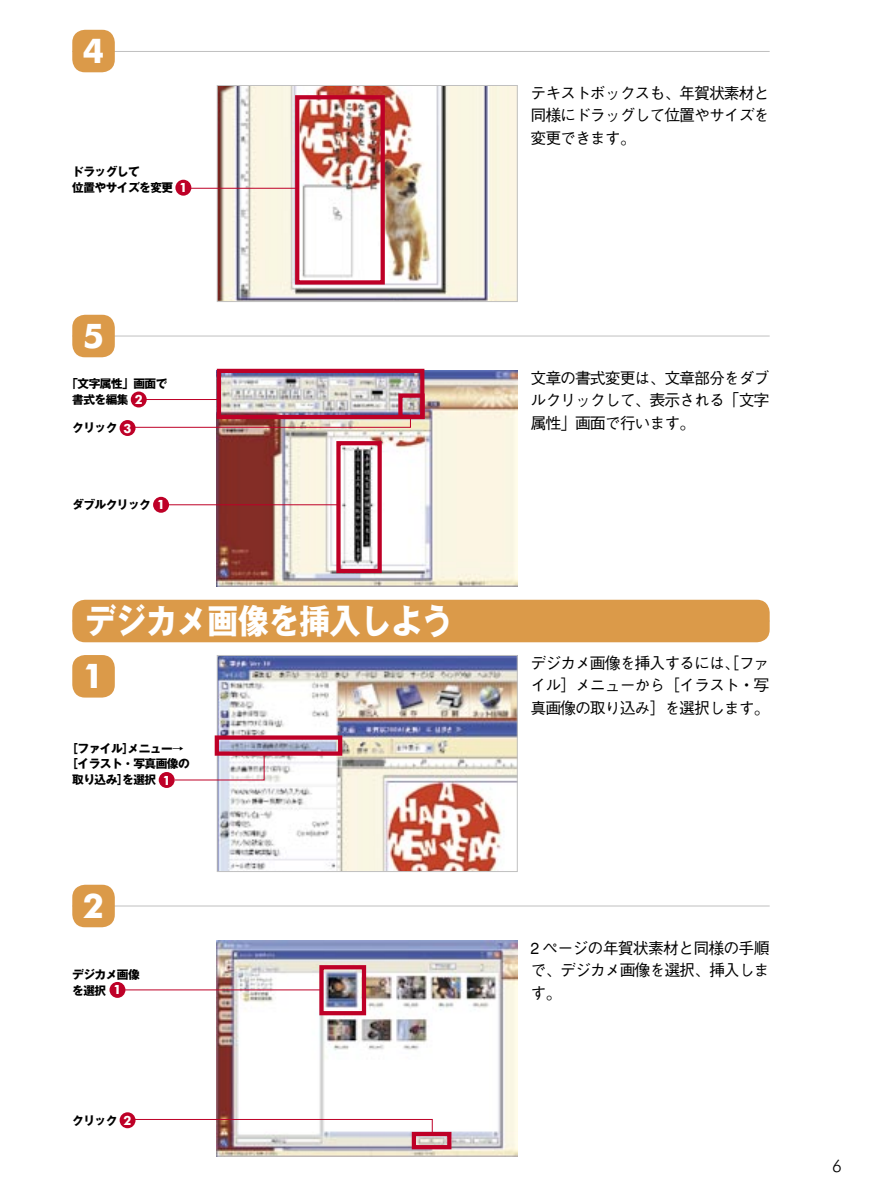
<style>
.page{position:relative;width:893px;height:1191px;background:#fff}
.page>*{position:absolute;margin:0;border:0;box-sizing:border-box;transform-origin:0 0}
.t1{font:700 34.05px "Gothic MB101";color:#fff;scale:.9 1}
.t2{font:700 34.05px "Futura BT";color:#fff}
.t3{font:300 16.95px "Futura BT";color:#000}
.t4{font:500 15.9px/22.4px "Gothic BBB";letter-spacing:-.065em;color:#000;text-align:justify}
.t5{font:700 12.75px "Futura BT";color:#fff}
.t6{font:700 11.7px/15.9px "Gothic MB101";letter-spacing:-.045em;color:#000}
</style>
<div class="page">
<hr style="left:72px;top:335px;width:698px;height:1px;background:#c0c0c0">
<img style="left:219px;top:87px;width:297px;height:213px">
<div style="left:217px;top:85px;width:301px;height:217px;border:1px solid #c0c0c0"></div>
<img style="left:217px;top:370px;width:301px;height:217px">
<hr style="left:72px;top:51px;width:698px;height:1px;background:#c0c0c0">
<svg style="left:72px;top:315px;width:43px;height:42px;background:#dda157"></svg>
<svg style="left:72px;top:30px;width:43px;height:42px;background:#dda157"></svg>
<hr style="left:72px;top:905px;width:698px;height:1px;background:#c0c0c0">
<img style="left:219px;top:657px;width:297px;height:213px">
<div style="left:217px;top:655px;width:301px;height:217px;border:1px solid #c0c0c0"></div>
<img style="left:217px;top:940px;width:301px;height:217px">
<svg style="left:72px;top:655px;width:43px;height:42px;background:#dda157"></svg>
<svg style="left:72px;top:884px;width:43px;height:43px;background:#dea35a"></svg>
<hr style="left:189px;top:188px;width:107px;height:1px;background:#be0027">
<div style="left:175px;top:180px;width:16px;height:16px;background:#be0027;border-radius:50%"></div>
<hr style="left:167px;top:504px;width:172px;height:1px;background:#be0027">
<div style="left:153px;top:497px;width:16px;height:16px;background:#be0027;border-radius:50%"></div>
<hr style="left:144px;top:399px;width:74px;height:1px;background:#be0027">
<div style="left:131px;top:391px;width:16px;height:16px;background:#be0027;border-radius:50%"></div>
<svg style="left:136px;top:418px;width:275px;height:10px"></svg>
<div style="left:120px;top:420px;width:16px;height:16px;background:#be0027;border-radius:50%"></div>
<div style="left:336px;top:441px;width:46px;height:132px;border:4px solid #be0027"></div>
<div style="left:217px;top:369px;width:207px;height:50px;border:4px solid #be0027"></div>
<div style="left:398px;top:393px;width:27px;height:26px;border:4px solid #be0027"></div>
<div style="left:295px;top:95px;width:90px;height:189px;border:4px solid #be0027"></div>
<hr style="left:113px;top:989px;width:208px;height:1px;background:#be0027">
<div style="left:109px;top:982px;width:16px;height:16px;background:#be0027;border-radius:50%"></div>
<div style="left:72px;top:600px;width:698px;height:42px;background:#db9a49"></div>
<svg style="left:175px;top:752px;width:90px;height:29px"></svg>
<div style="left:159px;top:772px;width:16px;height:16px;background:#be0027;border-radius:50%"></div>
<div style="left:215px;top:735px;width:127px;height:20px;border:4px solid #be0027"></div>
<div style="left:319px;top:965px;width:47px;height:50px;border:4px solid #be0027"></div>
<div style="left:120px;top:1112px;width:16px;height:16px;background:#be0027;border-radius:50%"></div>
<div style="left:412px;top:1131px;width:39px;height:18px;border:4px solid #be0027"></div>
<svg style="left:130px;top:1118px;width:303px;height:17px"></svg>
<p class="t2" style="left:83px;top:30px;width:23px">4</p>
<p class="t6" style="left:72px;top:163px;width:69px">ドラッグして</p>
<p class="t6" style="left:72px;top:179px;width:102px">位置やサイズを変更</p>
<p class="t5" style="left:179px;top:180px;width:9px">1</p>
<p class="t2" style="left:83px;top:315px;width:23px">5</p>
<p class="t6" style="left:66px;top:374px;width:102px">「文字属性」画面で</p>
<p class="t6" style="left:72px;top:390px;width:58px">書式を編集</p>
<p class="t5" style="left:135px;top:392px;width:9px">2</p>
<p class="t6" style="left:72px;top:419px;width:47px">クリック</p>
<p class="t5" style="left:124px;top:420px;width:9px">3</p>
<p class="t6" style="left:72px;top:495px;width:80px">ダブルクリック</p>
<p class="t5" style="left:157px;top:497px;width:9px">1</p>
<p class="t1" style="left:85px;top:597px;width:410px">デジカメ画像を挿入しよう</p>
<p class="t2" style="left:83px;top:655px;width:23px">1</p>
<p class="t6" style="left:66px;top:739px;width:119px">［ファイル］メニュー→</p>
<p class="t6" style="left:66px;top:755px;width:125px">［イラスト・写真画像の</p>
<p class="t6" style="left:72px;top:771px;width:85px">取り込み］を選択</p>
<p class="t5" style="left:163px;top:772px;width:9px">1</p>
<p class="t2" style="left:83px;top:885px;width:23px">2</p>
<p class="t6" style="left:72px;top:965px;width:69px">デジカメ画像を選択</p>
<p class="t5" style="left:113px;top:982px;width:9px">1</p>
<p class="t6" style="left:72px;top:1111px;width:47px">クリック</p>
<p class="t5" style="left:124px;top:1112px;width:9px">2</p>
<p class="t4" style="left:530px;top:83px;width:241px">テキストボックスも、年賀状素材と同様にドラッグして位置やサイズを変更できます。</p>
<p class="t4" style="left:530px;top:367px;width:241px">文章の書式変更は、文章部分をダブルクリックして、表示される「文字属性」画面で行います。</p>
<p class="t4" style="left:530px;top:652px;width:241px">デジカメ画像を挿入するには、［ファイル］メニューから［イラスト・写真画像の取り込み］を選択します。</p>
<p class="t4" style="left:530px;top:937px;width:241px">2 ページの年賀状素材と同様の手順で、デジカメ画像を選択、挿入します。</p>
<p class="t3" style="left:832px;top:1155px;width:11px">6</p>
</div>
